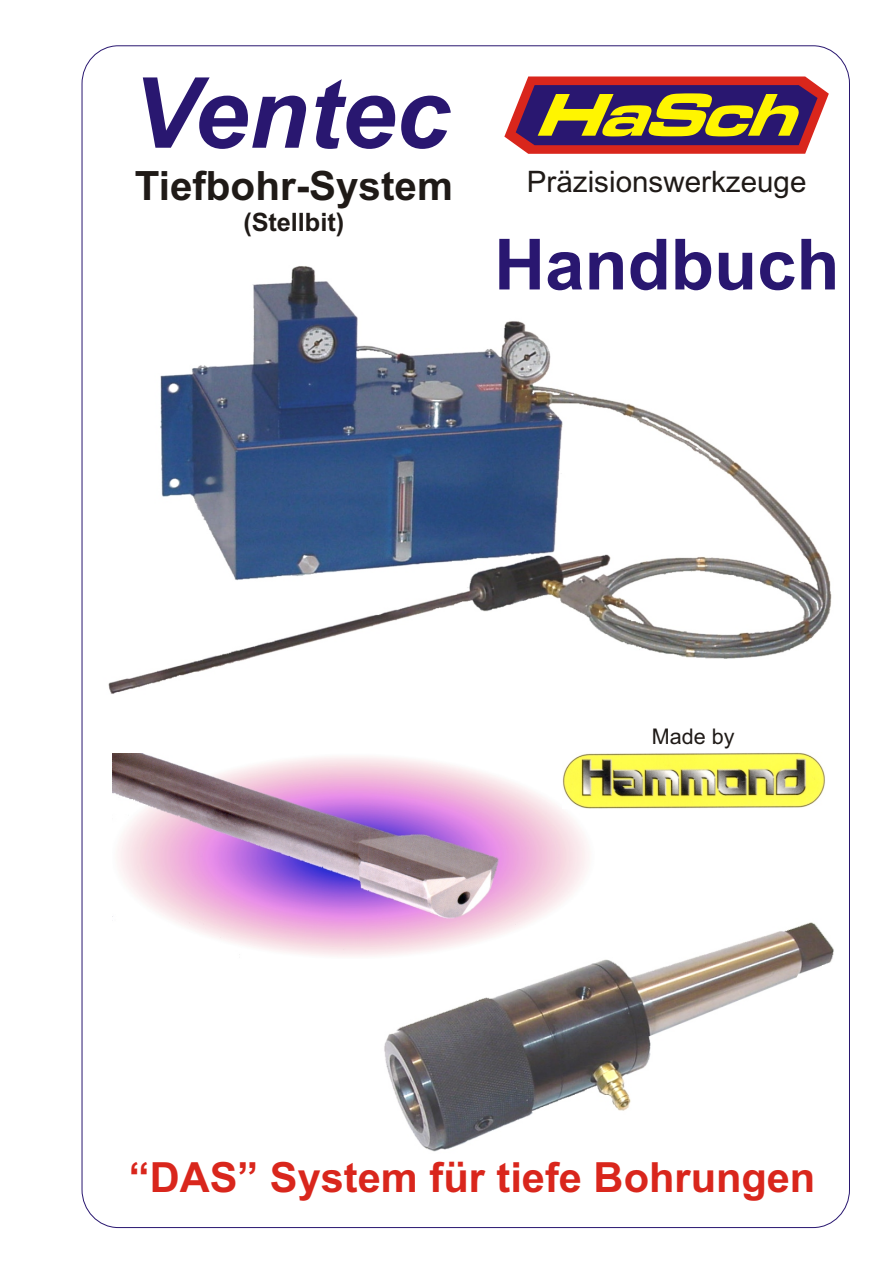
<style>
.page{position:relative;width:894px;height:1263px;background:#fff}
.page>*{position:absolute;margin:0;border:0;box-sizing:border-box;transform-origin:0 0}
.t1{font:italic 700 98.1px "Arial";color:#291770}
.t2{font:700 70.65px "Arial";color:#291770}
.t3{font:italic 62.55px "Microgramma D Bol Ext";color:#fff500;scale:1.04 1}
.t4{font:700 41.55px "Arial";color:#d9261c}
.t5{font:700 40.35px "Arial";color:#1f1a17}
.t6{font:29.55px "Arial";color:#1f1a17}
.t7{font:700 25.35px "Arial";color:#1f1a17}
.t8{font:21.6px "Arial";color:#1f1a17}
</style>
<div class="page">
<img style="left:384px;top:922px;width:450px;height:230px">
<svg style="left:504px;top:76px;width:325px;height:78px;background:#662d67"></svg>
<img style="left:108px;top:266px;width:724px;height:428px">
<img style="left:112px;top:753px;width:482px;height:206px">
<img style="left:562px;top:753px;width:263px;height:55px">
<h1 class="t1" style="left:132px;top:76px;width:320px">Ventec</h1>
<p class="t5" style="left:135px;top:170px;width:320px">Tiefbohr-System</p>
<p class="t7" style="left:243px;top:213px;width:102px">(Stellbit)</p>
<h3 class="t3" style="left:535px;top:87px;width:275px">HaSch</h3>
<p class="t6" style="left:527px;top:170px;width:281px">Präzisionswerkzeuge</p>
<h2 class="t2" style="left:494px;top:238px;width:347px">Handbuch</h2>
<p class="t8" style="left:652px;top:728px;width:84px">Made by</p>
<p class="t4" style="left:129px;top:1162px;width:688px">“DAS” System für tiefe Bohrungen</p>
</div>
